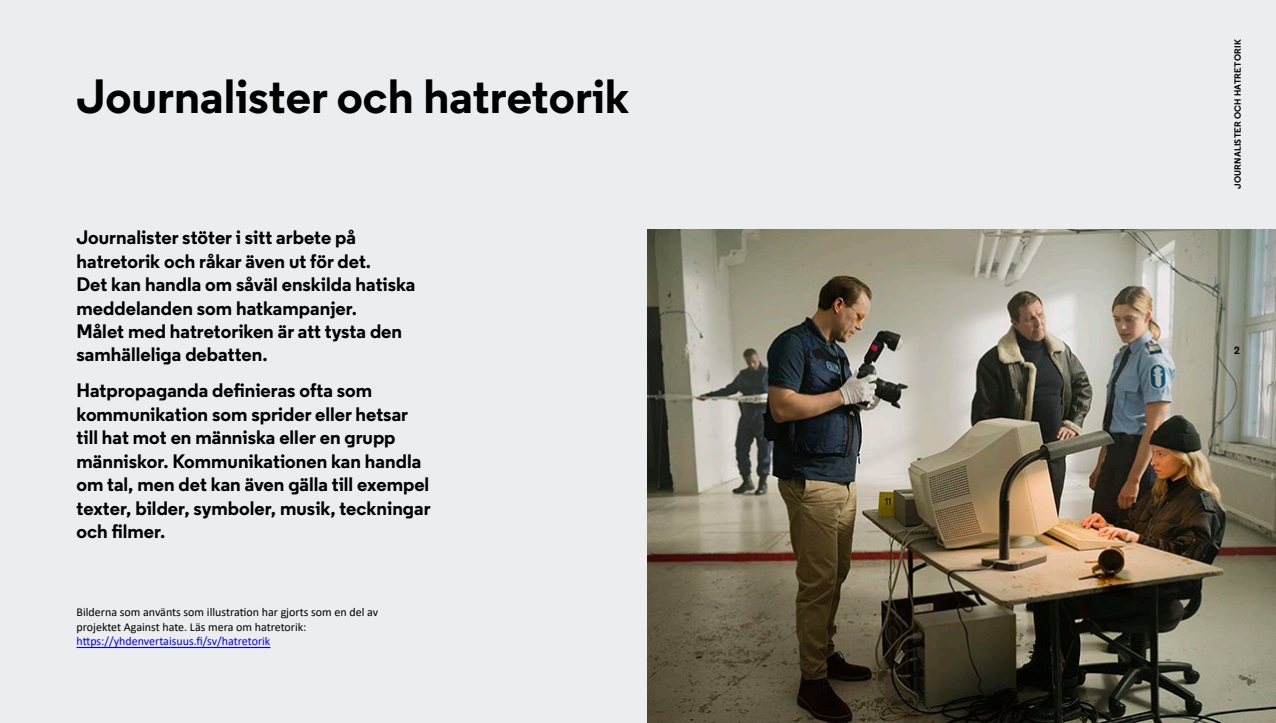
<style>
.page{position:relative;width:1276px;height:723px;background:#ebedef}
.page>*{position:absolute;margin:0;border:0;box-sizing:border-box;transform-origin:0 0}
.Otsikko_1{font:700 48px "Regular PRO";color:#000}
.ingressi{font:700 19.5px/23.4px "Regular PRO";color:#000}
.prosentti_värit{font:12px/14.4px "Calibri";color:#000}
.t1{font:700 10.5px "Regular PRO";color:#000}
.t2{font:700 9px "Regular PRO";letter-spacing:.025em;color:#000}
.s1{color:#00f}
</style>
<div class="page">
<hr style="left:77px;top:647px;width:193px;height:1px;background:#00f">
<img style="left:647px;top:230px;width:629px;height:493px">
<p class="Otsikko_1" style="left:77px;top:64px;width:554px">Journalister och hatretorik</p>
<p class="ingressi" style="left:77px;top:225px;width:340px">Journalister stöter i sitt arbete på hatretorik och råkar även ut för det.<br>Det kan handla om såväl enskilda hatiska meddelanden som hatkampanjer.<br>Målet med hatretoriken är att tysta den samhälleliga debatten.</p>
<p class="ingressi" style="left:77px;top:379px;width:355px">Hatpropaganda definieras ofta som kommunikation som sprider eller hetsar till hat mot en människa eller en grupp människor. Kommunikationen kan handla om tal, men det kan även gälla till exempel texter, bilder, symboler, musik, teckningar och filmer.</p>
<p class="prosentti_värit" style="left:77px;top:605px;width:303px">Bilderna som använts som illustration har gjorts som en del av projektet Against hate. Läs mera om hatretorik: <span class="s1">https://yhdenvertaisuus.fi/sv/hatretorik</span></p>
<p class="t2" style="left:1232px;top:189px;width:151px;rotate:-90deg">JOURNALISTER OCH HATRETORIK</p>
<p class="t1" style="left:1234px;top:344px;width:7px">2</p>
</div>
